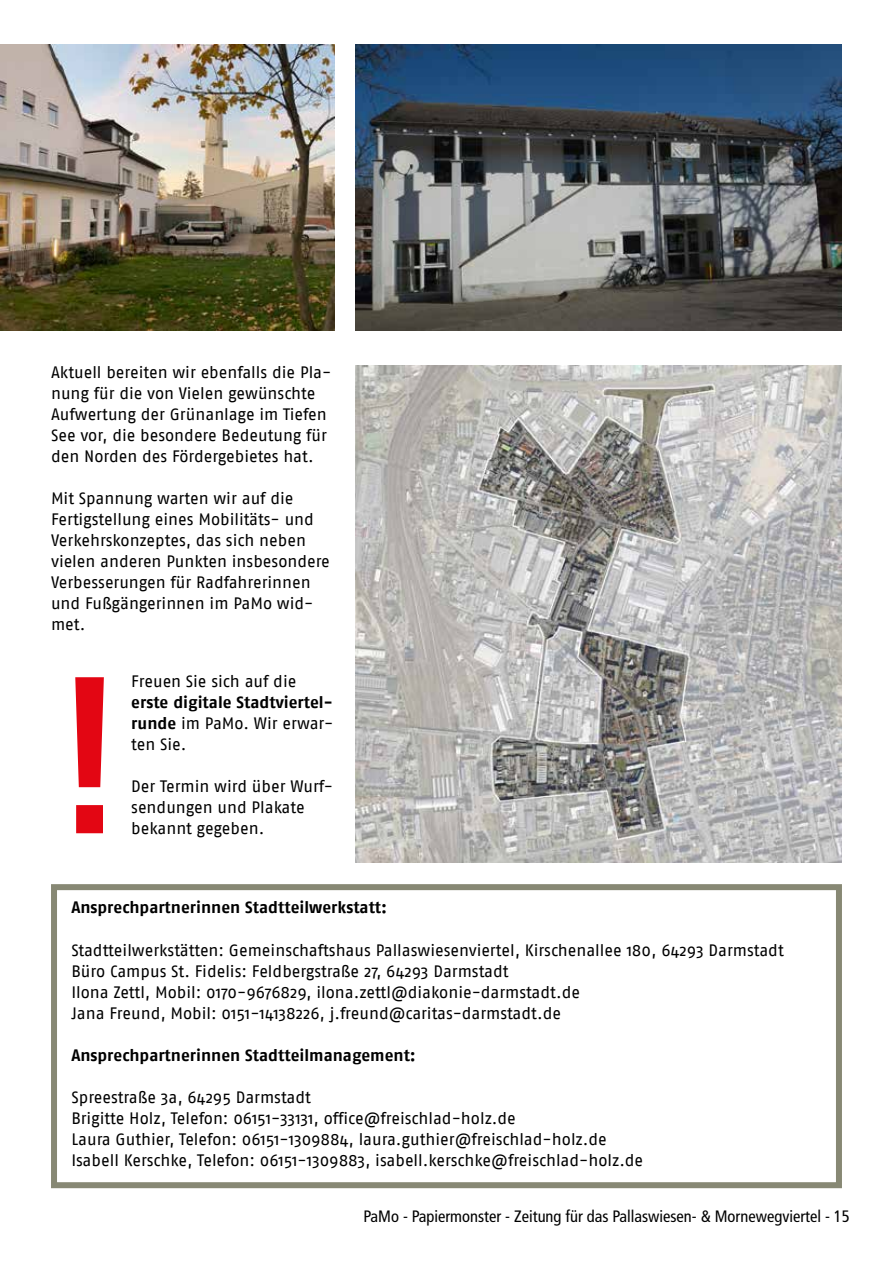
<style>
.page{position:relative;width:893px;height:1263px;background:#fff}
.page>*{position:absolute;margin:0;border:0;box-sizing:border-box;transform-origin:0 0}
.t1{font:700 condensed 223.5px "Frutiger LT Std";color:#e30613}
.t2{font:16.5px/21px "Fago No";letter-spacing:-.005em;color:#000}
.t3{font:700 16.5px/21px "Fago No";color:#000;text-align:justify}
.t4{font:condensed 16.5px "Frutiger LT Std";color:#000}
.s1{font-weight:400}
</style>
<div class="page">
<img style="left:356px;top:366px;width:486px;height:496px">
<div style="left:51px;top:884px;width:791px;height:304px;border:6px solid #878874"></div>
<img style="left:356px;top:44px;width:486px;height:286px">
<img style="left:0;top:44px;width:334px;height:286px">
<p class="t2" style="left:51px;top:361px;width:282px">Aktuell bereiten wir ebenfalls die Pla&shy;nung für die von Vielen gewünschte Aufwertung der Grünanlage im Tiefen See vor, die besondere Bedeutung für den Norden des Fördergebietes hat.</p>
<p class="t2" style="left:51px;top:487px;width:280px">Mit Spannung warten wir auf die<br>Fertigstellung eines Mobilitäts- und<br>Verkehrskonzeptes, das sich neben vielen anderen Punkten insbesondere<br>Verbesserungen für Radfahrerinnen und Fußgängerinnen im PaMo wid&shy;met.</p>
<h1 class="t1" style="left:48px;top:623px;width:84px">!</h1>
<p class="t2" style="left:131px;top:671px;width:167px">Freuen Sie sich auf die</p>
<p class="t3" style="left:131px;top:692px;width:204px">erste digitale Stadtviertel&shy;runde <span class="s1">im PaMo. Wir erwar&shy;ten Sie.</span></p>
<p class="t2" style="left:131px;top:776px;width:203px">Der Termin wird über Wurf&shy;sendungen und Plakate bekannt gegeben.</p>
<p class="t3" style="left:71px;top:896px;width:317px">Ansprechpartnerinnen Stadtteilwerkstatt:</p>
<p class="t2" style="left:71px;top:940px;width:714px">Stadtteilwerkstätten: Gemeinschaftshaus Pallaswiesenviertel, Kirschenallee 180, 64293 Darmstadt Büro Campus St. Fidelis: Feldbergstraße 27, 64293 Darmstadt<br>Ilona Zettl, Mobil: 0170-9676829, ilona.zettl@diakonie-darmstadt.de<br>Jana Freund, Mobil: 0151-14138226, j.freund@caritas-darmstadt.de</p>
<p class="t3" style="left:71px;top:1044px;width:346px">Ansprechpartnerinnen Stadtteilmanagement:</p>
<p class="t2" style="left:71px;top:1087px;width:573px">Spreestraße 3a, 64295 Darmstadt<br>Brigitte Holz, Telefon: 06151-33131, office@freischlad-holz.de<br>Laura Guthier, Telefon: 06151-1309884, laura.guthier@freischlad-holz.de Isabell Kerschke, Telefon: 06151-1309883, isabell.kerschke@freischlad-holz.de</p>
<p class="t4" style="left:364px;top:1207px;width:488px">PaMo - Papiermonster - Zeitung für das Pallaswiesen- &amp; Mornewegviertel - 15</p>
</div>
